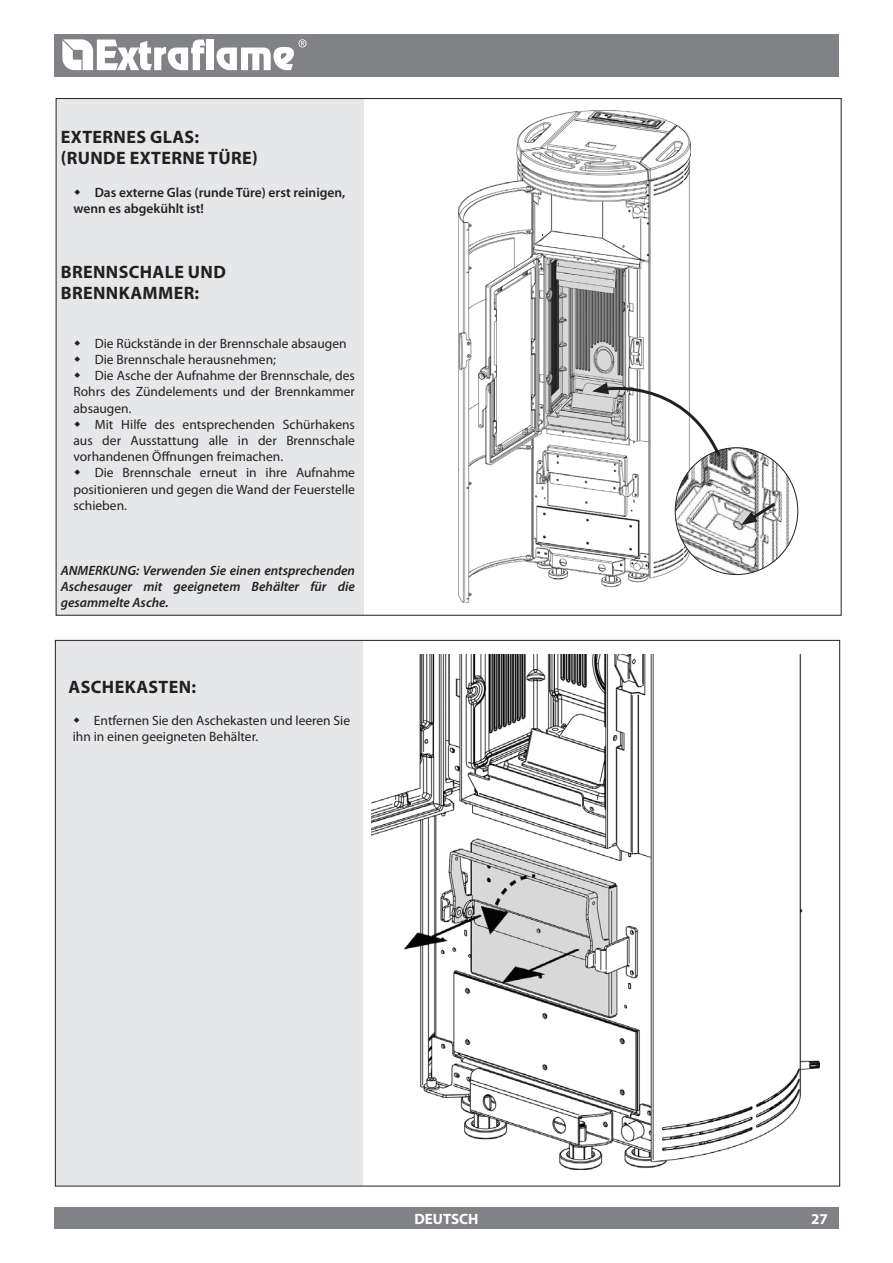
<style>
.page{position:relative;width:893px;height:1263px;background:#fff}
.page>*{position:absolute;margin:0;border:0;box-sizing:border-box;transform-origin:0 0}
.t1{font:700 18px/21.6px "Myriad Pro";letter-spacing:.02em;color:#231f20}
.t2{font:700 15px "Myriad Pro";color:#fff}
.t3{font:13.5px/16.2px "Myriad Pro";color:#231f20}
.t4{font:italic 600 13.5px/16.2px "Myriad Pro";color:#231f20;text-align:justify}
.t5{font:600 13.5px/16.2px "Myriad Pro";color:#231f20}
</style>
<div class="page">
<img style="left:459px;top:111px;width:231px;height:492px">
<img style="left:372px;top:654px;width:447px;height:515px">
<img style="left:675px;top:448px;width:123px;height:126px">
<svg style="left:741px;top:500px;width:38px;height:25px"></svg>
<svg style="left:592px;top:374px;width:131px;height:85px"></svg>
<div style="left:54px;top:34px;width:785px;height:43px;background:#808285"></div>
<div style="left:54px;top:1208px;width:785px;height:21px;background:#808285"></div>
<svg style="left:62px;top:39px;width:143px;height:31px"></svg>
<div style="left:207px;top:40px;width:7px;height:30px;background:#fff"></div>
<svg style="left:216px;top:39px;width:90px;height:31px"></svg>
<div style="left:56px;top:99px;width:307px;height:516px;background:#e6e7e9"></div>
<div style="left:56px;top:641px;width:307px;height:545px;background:#e6e7e9"></div>
<h1 class="t1" style="left:61px;top:125px;width:64px">EXTE RNES</h1>
<h1 class="t1" style="left:150px;top:125px;width:12px">GLAS</h1>
<h1 class="t1" style="left:61px;top:125px;width:198px;text-indent:134px">: (RUNDE EXTERNE TÜRE)</h1>
<p class="t5" style="left:73px;top:184px;width:273px;text-indent:21px">Das externe Glas (runde Türe) erst reinigen, wenn es abgekühlt ist!</p>
<h1 class="t1" style="left:61px;top:260px;width:166px">BRENNSCHALE UND<br>BRENNKAMMER:</h1>
<p class="t3" style="left:95px;top:335px;width:253px">Die Rückstände in der Brennschale absaugen</p>
<p class="t3" style="left:95px;top:351px;width:183px">Die Brennschale herausnehmen;</p>
<p class="t3" style="left:95px;top:367px;width:262px">Die Asche der Aufnahme der Brennschale, des</p>
<p class="t3" style="left:73px;top:383px;width:283px">Rohrs des Zündelements und der Brennkammer</p>
<p class="t3" style="left:73px;top:400px;width:60px">absaugen.</p>
<p class="t3" style="left:95px;top:416px;width:262px">Mit Hilfe des entsprechenden Schürhakens</p>
<p class="t3" style="left:73px;top:432px;width:283px">aus der Ausstattung alle in der Brennschale</p>
<p class="t3" style="left:73px;top:448px;width:211px">vorhandenen Öffnungen freimachen.</p>
<p class="t3" style="left:95px;top:464px;width:262px">Die Brennschale erneut in ihre Aufnahme</p>
<p class="t3" style="left:73px;top:481px;width:283px">positionieren und gegen die Wand der Feuerstelle</p>
<p class="t3" style="left:73px;top:497px;width:55px">schieben.</p>
<p class="t4" style="left:61px;top:562px;width:296px">ANMERKUNG: Verwenden Sie einen entsprechenden Aschesauger mit geeignetem Behälter für die gesammelte Asche.</p>
<h1 class="t1" style="left:69px;top:675px;width:13px">ASCHEKASTEN</h1>
<h1 class="t1" style="left:191px;top:675px;width:6px">:</h1>
<p class="t3" style="left:73px;top:712px;width:279px;text-indent:21px">Entfernen Sie den Aschekasten und leeren Sie ihn in einen geeigneten Behälter.</p>
<p class="t2" style="left:414px;top:1209px;width:66px">DEUTSCH</p>
<p class="t2" style="left:811px;top:1209px;width:18px">27</p>
</div>
